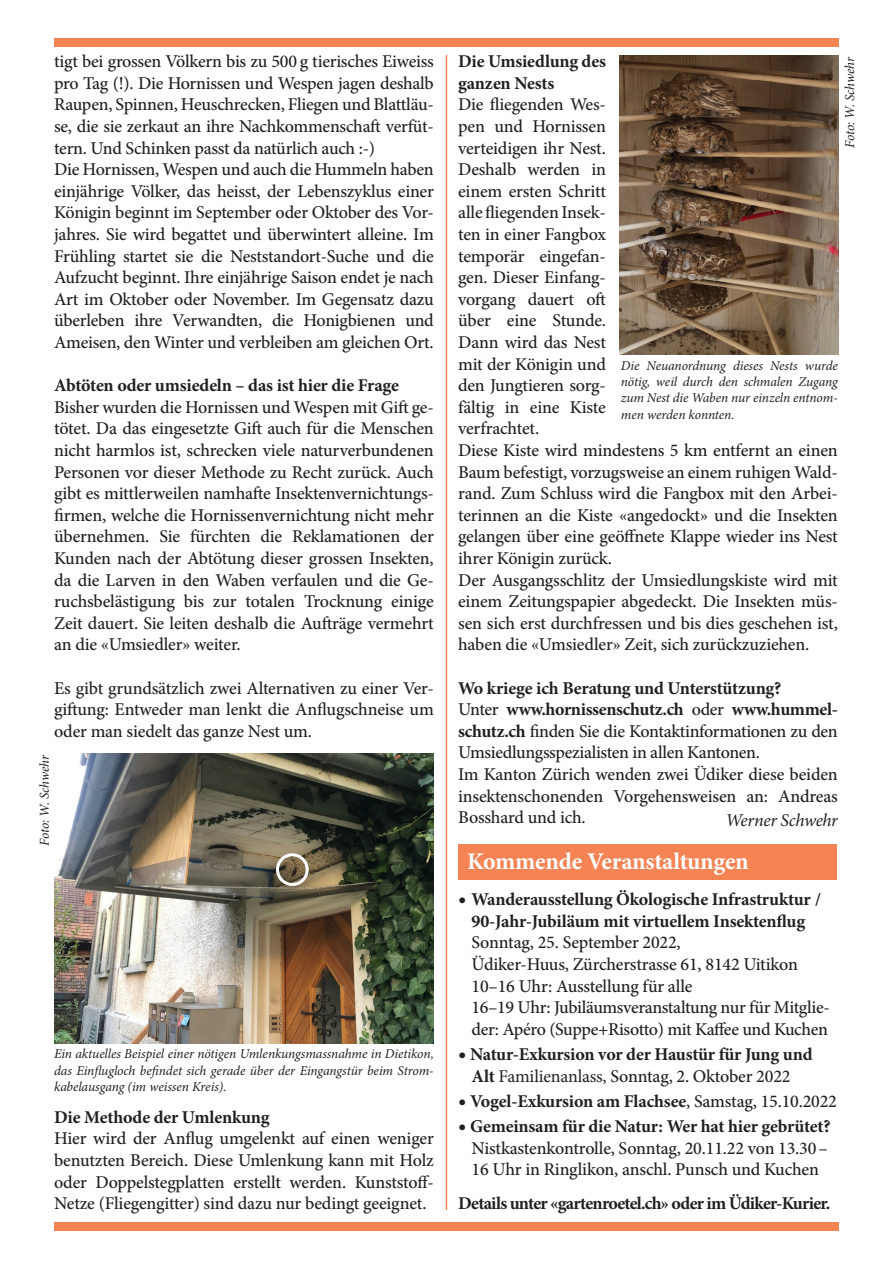
<style>
.page{position:relative;width:893px;height:1263px;background:#fff}
.page>*{position:absolute;margin:0;border:0;box-sizing:border-box;transform-origin:0 0}
.t1{font:700 24px "Minion Pro";letter-spacing:-.015em;color:#fff}
.t2{font:500 18px/21.6px "Minion Pro";letter-spacing:-.015em;color:#231f20}
.t3{font:700 18px/21.6px "Minion Pro";letter-spacing:-.015em;color:#231f20;text-align:center}
.t4{font:700 18px "Minion Pro";letter-spacing:-.04em;color:#231f20}
.t5{font:italic 18px "Minion Pro";letter-spacing:-.015em;color:#231f20}
.t6{font:italic 13.5px/16.2px "Minion Pro";letter-spacing:-.01em;color:#231f20;text-align:justify}
.s1{font-weight:700}
.s2{font-size:21px}
.s3{font-weight:400}
.s4{font-weight:500}
.s5{font-weight:700;font-size:21px}
</style>
<div class="page">
<div style="left:54px;top:38px;width:785px;height:9px;background:#f58354"></div>
<div style="left:54px;top:1222px;width:785px;height:9px;background:#f58354"></div>
<hr style="left:446px;top:55px;width:1px;height:1155px;background:#f58354">
<div style="left:459px;top:844px;width:378px;height:35px;background:#f58354"></div>
<img style="left:620px;top:55px;width:219px;height:299px">
<img style="left:54px;top:754px;width:380px;height:289px">
<div style="left:276px;top:853px;width:33px;height:33px;border:3px solid #fff;border-radius:50%"></div>
<p class="t2" style="left:54px;top:51px;width:381px">tigt bei grossen Völkern bis zu 500 g tierisches Eiweiss pro Tag (!). Die Hornissen und Wespen jagen deshalb Raupen, Spinnen, Heuschrecken, Fliegen und Blattläu&shy;se, die sie zerkaut an ihre Nachkommenschaft verfüt&shy;tern. Und Schinken passt da natürlich auch :-)<br>Die Hornissen, Wespen und auch die Hummeln haben einjährige Völker, das heisst, der Lebenszyklus einer Königin beginnt im September oder Oktober des Vor&shy;jahres. Sie wird begattet und überwintert alleine. Im Frühling startet sie die Neststandort-Suche und die Aufzucht beginnt. Ihre einjährige Saison endet je nach Art im Oktober oder November. Im Gegensatz dazu überleben ihre Verwandten, die Honigbienen und Ameisen, den Winter und verbleiben am gleichen Ort.</p>
<p class="t3" style="left:54px;top:374px;width:347px">Abtöten oder umsiedeln – das ist hier die Frage</p>
<p class="t2" style="left:54px;top:396px;width:381px;text-align:justify">Bisher wurden die Hornissen und Wespen mit Gift ge&shy;tötet. Da das eingesetzte Gift auch für die Menschen nicht harmlos ist, schrecken viele naturverbundenen Personen vor dieser Methode zu Recht zurück. Auch gibt es mittlerweilen namhafte Insektenvernichtungs&shy;firmen, welche die Hornissenvernichtung nicht mehr übernehmen. Sie fürchten die Reklamationen der Kunden nach der Abtötung dieser grossen Insekten, da die Larven in den Waben verfaulen und die Ge&shy;ruchsbelästigung bis zur totalen Trocknung einige Zeit dauert. Sie leiten deshalb die Aufträge vermehrt an die «Umsiedler» weiter.</p>
<p class="t2" style="left:54px;top:677px;width:381px;text-align:justify">Es gibt grundsätzlich zwei Alternativen zu einer Ver&shy;giftung: Entweder man lenkt die Anflugschneise um oder man siedelt das ganze Nest um.</p>
<p class="t6" style="left:36px;top:846px;width:93px;rotate:-90deg">Foto: W. Schwehr</p>
<p class="t6" style="left:54px;top:1046px;width:381px">Ein aktuelles Beispiel einer nötigen Umlenkungsmassnahme in Dietikon, das Einflugloch befindet sich gerade über der Eingangstür beim Strom&shy;kabelausgang (im weissen Kreis).</p>
<p class="t3" style="left:54px;top:1106px;width:217px">Die Methode der Umlenkung</p>
<p class="t2" style="left:54px;top:1128px;width:381px;text-align:justify">Hier wird der Anflug umgelenkt auf einen weniger benutzten Bereich. Diese Umlenkung kann mit Holz oder Doppelstegplatten erstellt werden. Kunststoff-Netze (Fliegengitter) sind dazu nur bedingt geeignet.</p>
<p class="t3" style="left:458px;top:50px;width:149px;text-align:left">Die Umsiedlung des ganzen Nests</p>
<p class="t2" style="left:458px;top:94px;width:381px">Die fliegenden Wes-<br>pen und Hornissen<br>verteidigen ihr Nest.<br>Deshalb werden in<br>einem ersten Schritt<br>alle fliegenden Insek-<br>ten in einer Fangbox<br>temporär eingefan-<br>gen. Dieser Einfang-<br>vorgang dauert oft<br>über eine Stunde.<br>Dann wird das Nest<br>mit der Königin und<br>den Jungtieren sorg-<br>fältig in eine Kiste<br>verfrachtet.<br>Diese Kiste wird mindestens 5 km entfernt an einen<br>Baum befestigt, vorzugsweise an einem ruhigen Wald&shy;rand. Zum Schluss wird die Fangbox mit den Arbei&shy;terinnen an die Kiste «angedockt» und die Insekten gelangen über eine geöffnete Klappe wieder ins Nest ihrer Königin zurück.<br>Der Ausgangsschlitz der Umsiedlungskiste wird mit einem Zeitungspapier abgedeckt. Die Insekten müs&shy;sen sich erst durchfressen und bis dies geschehen ist, haben die «Umsiedler» Zeit, sich zurückzuziehen.</p>
<p class="t2" style="left:458px;top:677px;width:381px"><span class="s1">Wo kriege ich Beratung und Unterstützung?<br></span>Unter <span class="s1">www.hornissenschutz.ch</span> oder <span class="s1">www.hummel&shy;schutz.ch</span> finden Sie die Kontaktinformationen zu den Umsiedlungsspezialisten in allen Kantonen.<br>Im Kanton Zürich wenden zwei Üdiker diese beiden insektenschonenden Vorgehensweisen an: Andreas Bosshard und ich.</p>
<p class="t6" style="left:842px;top:148px;width:93px;rotate:-90deg">Foto: W. Schwehr</p>
<p class="t6" style="left:621px;top:358px;width:219px">Die Neuanordnung dieses Nests wurde nötig, weil durch den schmalen Zugang zum Nest die Waben nur einzeln entnom&shy;men werden konnten.</p>
<p class="t5" style="left:725px;top:808px;width:114px">Werner Schwehr</p>
<h1 class="t1" style="left:467px;top:844px;width:283px">Kommende Veranstaltungen</h1>
<p class="t3" style="left:458px;top:888px;width:365px"><span class="s2">•</span> Wanderausstellung Ökologische Infrastruktur /<br>90-Jahr-Jubiläum mit virtuellem Insektenflug</p>
<p class="t2" style="left:472px;top:932px;width:360px">Sonntag, 25. September 2022,<br>Üdiker-Huus, Zürcherstrasse 61, 8142 Uitikon 10–16 Uhr: Ausstellung für alle<br>16–19 Uhr: Jubiläumsveranstaltung nur für Mitglie&shy;der: Apéro (Suppe+Risotto) mit Kaffee und Kuchen</p>
<p class="t3" style="left:458px;top:1043px;width:356px"><span class="s2">•</span> Natur-Exkursion vor der Haustür für Jung und<br>Alt <span class="s3">Familienanlass,</span> <span class="s4">Sonntag, 2. Oktober 2022</span></p>
<p class="t3" style="left:458px;top:1090px;width:380px"><span class="s2">•</span> Vogel-Exkursion am Flachsee<span class="s4">, Samstag, 15.10.2022</span></p>
<p class="t2" style="left:458px;top:1115px;width:374px;text-align:center"><span class="s5">•</span> <span class="s1">Gemeinsam für die Natur: Wer hat hier gebrütet?<br></span>Nistkastenkontrolle, Sonntag, 20.11.22 von 13.30–<br>16 Uhr in Ringlikon, anschl. Punsch und Kuchen</p>
<p class="t4" style="left:458px;top:1190px;width:374px">Details unter «gartenroetel.ch» oder im Üdiker-Kurier.</p>
</div>
